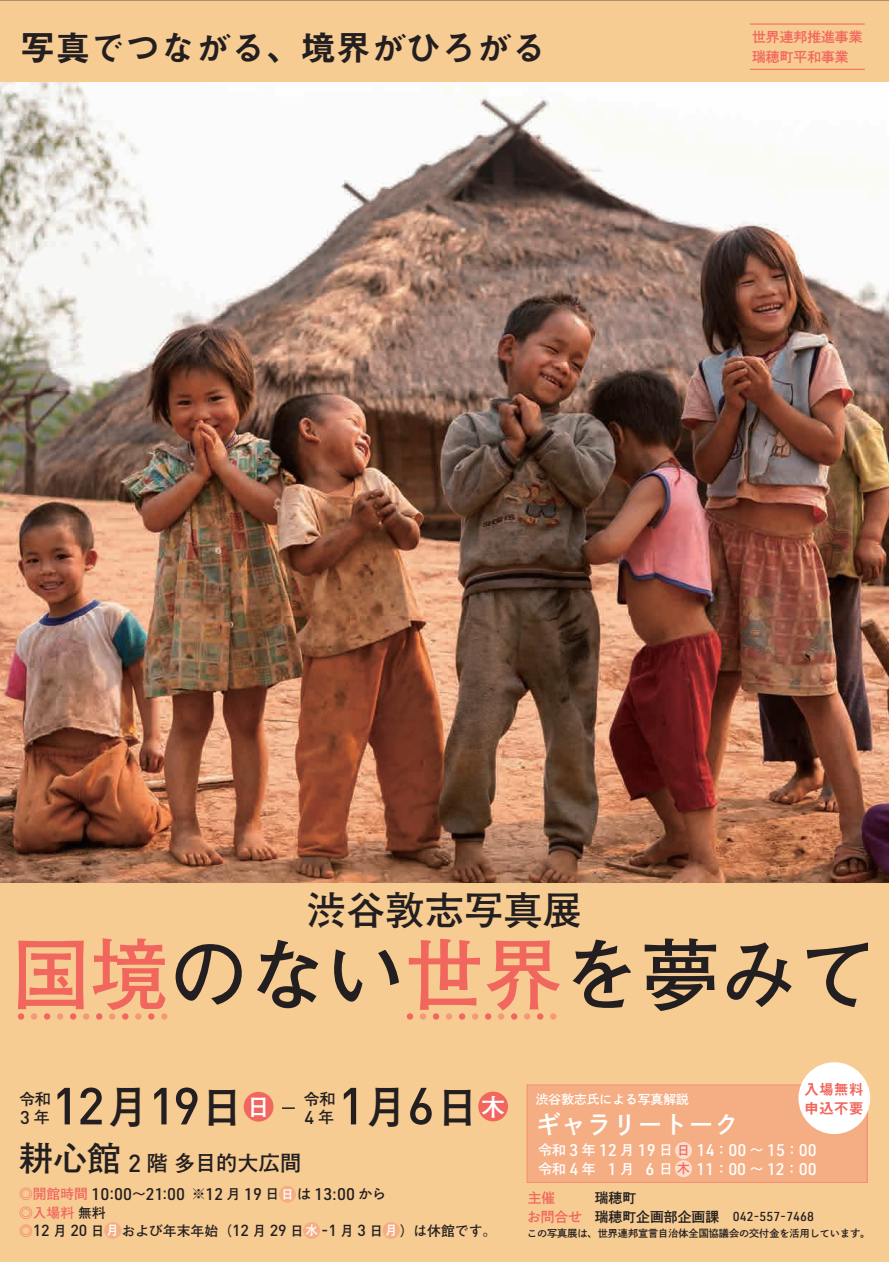
<style>
.page{position:relative;width:889px;height:1262px;background:#fff}
.page>*{position:absolute;margin:0;border:0;box-sizing:border-box;transform-origin:0 0}
.t1{font:700 78.6px "Futo Go B101 Pro";color:#231f20}
.t2{font:500 51.3px "DIN";color:#231f20}
.t3{font:700 39.3px "Futo Go B101 Pr 6 N";color:#231f20}
.t4{font:35.1px "Midashi Go Pr 6 N MB31";color:#231f20}
.t5{font:25.5px "DNP Shuei Go Gin Std B";color:#fff}
.t6{font:700 21.3px "Futo Go B101 Pr 6 N";color:#231f20}
.t7{font:500 18.3px "DIN";color:#231f20}
.t8{font:500 16.65px/18.9px "URWDIN";color:#fff}
.t9{font:500 16.65px "URWDIN";color:#231f20}
.t10{font:700 15.9px "Futo Go B101 Pr 6 N";color:#231f20}
.t11{font:14.85px/19.4px "Midashi Go Pr 6 N MB31";color:#f1675e}
.t12{font:700 13.8px/18.3px "Futo Go B101 Pr 6 N";color:#231f20}
.t13{font:13.8px/20.7px "DNP Shuei Go Gin Std B";color:#f1675e}
.t14{font:13.8px "DNP Shuei Go Gin Std B";color:#231f20}
.t15{font:500 12.75px "URWDIN";color:#231f20}
.t16{font:12.75px "DNP Shuei Go Gin Std B";color:#fff}
.t17{font:700 12.75px "Futo Go B101 Pr 6 N";color:#fff}
.t18{font:12.75px/17.9px "DNP Shuei Go Gin Std B";color:#f1675e}
.t19{font:10.05px "DNP Shuei Go Gin Std B";color:#231f20}
.s1{color:#f1675e}
.s2{font-family:"Futo Go B101 Pr 6 N";font-weight:700;font-size:44.7px}
.s3{font-family:"Futo Go B101 Pr 6 N";font-weight:700;font-size:15.9px}
.s4{font-size:34.05px}
.s5{font-family:"DIN";font-weight:500;font-size:24.45px}
.s6{font-family:"Futo Go B101 Pr 6 N";font-weight:700;font-size:13.8px;color:#f1675e}
.s7{font-family:"DNP Shuei Go Gin Std B";font-weight:400;font-size:13.8px}
.s8{font-family:"DIN";font-weight:500;font-size:15.9px}
.s9{font-family:"DNP Shuei Go Gin Std B";font-weight:400;font-size:13.8px;color:#f1675e}
</style>
<div class="page">
<img style="left:0;top:0;width:889px;height:1261px">
<h3 class="t4" style="left:20px;top:20px;width:528px">写真でつながる、境界がひろがる</h3>
<p class="t13" style="left:752px;top:26px;width:112px">世界連邦推進事業瑞穂町平和事業</p>
<h3 class="t3" style="left:307px;top:878px;width:277px">渋谷敦志写真展</h3>
<h1 class="t1" style="left:12px;top:911px;width:867px"><span class="s1">国境</span>のない<span class="s1">世界</span>を夢みて</h1>
<h2 class="t2" style="left:52px;top:1072px;width:220px">12<span class="s2">月</span>19<span class="s2">日</span><sup>日</sup></h2>
<p class="t10" style="left:303px;top:1085px;width:33px">令和</p>
<p class="t10" style="left:19px;top:1085px;width:33px">令和</p>
<p class="t7" style="left:20px;top:1105px;width:31px">3 <span class="s3">年</span></p>
<p class="t7" style="left:305px;top:1105px;width:31px">4 <span class="s3">年</span></p>
<p class="t6" style="left:19px;top:1146px;width:284px"><span class="s4">耕心館</span> <span class="s5">2</span> 階多目的大広間</p>
<h2 class="t2" style="left:338px;top:1072px;width:169px">1<span class="s2">月</span>6<span class="s2">日</span><sup>木</sup></h2>
<p class="t9" style="left:19px;top:1182px;width:262px"><span class="s6">◎開館時間</span> 10:00<span class="s7">～</span>21:00 <span class="s7">※</span>12 <span class="s7">月</span> 19 <span class="s7">日</span></p>
<p class="t9" style="left:297px;top:1182px;width:90px"><span class="s7">は</span> 13:00 <span class="s7">から</span></p>
<p class="t12" style="left:19px;top:1202px;width:479px"><span class="s1">◎入場料</span>無料<br><span class="s1">◎</span><span class="s8">12</span> 月 <span class="s8">20</span> 日　および年末年始（<span class="s8">12</span> 月 <span class="s8">29</span> 日 <span class="s8">-1</span> 月 <span class="s8">3</span> 日 ）は休館です。</p>
<p class="t17" style="left:281px;top:1183px;width:14px">日</p>
<p class="t17" style="left:305px;top:1219px;width:14px">水</p>
<p class="t17" style="left:106px;top:1219px;width:14px">月</p>
<p class="t17" style="left:385px;top:1219px;width:14px">月</p>
<p class="t11" style="left:804px;top:1078px;width:61px">入場無料申込不要</p>
<p class="t8" style="left:538px;top:1139px;width:280px"><span class="s7">令和</span> 3 <span class="s7">年</span> 12 <span class="s7">月</span> 19 <span class="s7">日　</span> 14<span class="s7">：</span>00 <span class="s7">～</span> 15<span class="s7">：</span>00<span class="s7">令和</span> 4 <span class="s7">年</span> 1 <span class="s7">月</span> 6 <span class="s7">日　</span> 11<span class="s7">：</span>00 <span class="s7">～</span> 12<span class="s7">：</span>00</p>
<p class="t16" style="left:536px;top:1090px;width:155px">渋谷敦志氏による写真解説</p>
<p class="t18" style="left:677px;top:1141px;width:14px">日木</p>
<h3 class="t5" style="left:535px;top:1106px;width:206px">ギャラリートーク</h3>
<p class="t13" style="left:528px;top:1187px;width:29px">主催</p>
<p class="t14" style="left:595px;top:1188px;width:43px">瑞穂町</p>
<p class="t19" style="left:527px;top:1226px;width:345px">この写真展は、世界連邦宣言自治体全国協議会の交付金を活用しています。</p>
<p class="t15" style="left:527px;top:1207px;width:288px"><span class="s9">お問合せ</span> <span class="s7">瑞穂町企画部企画課　</span>042-557-7468</p>
</div>
